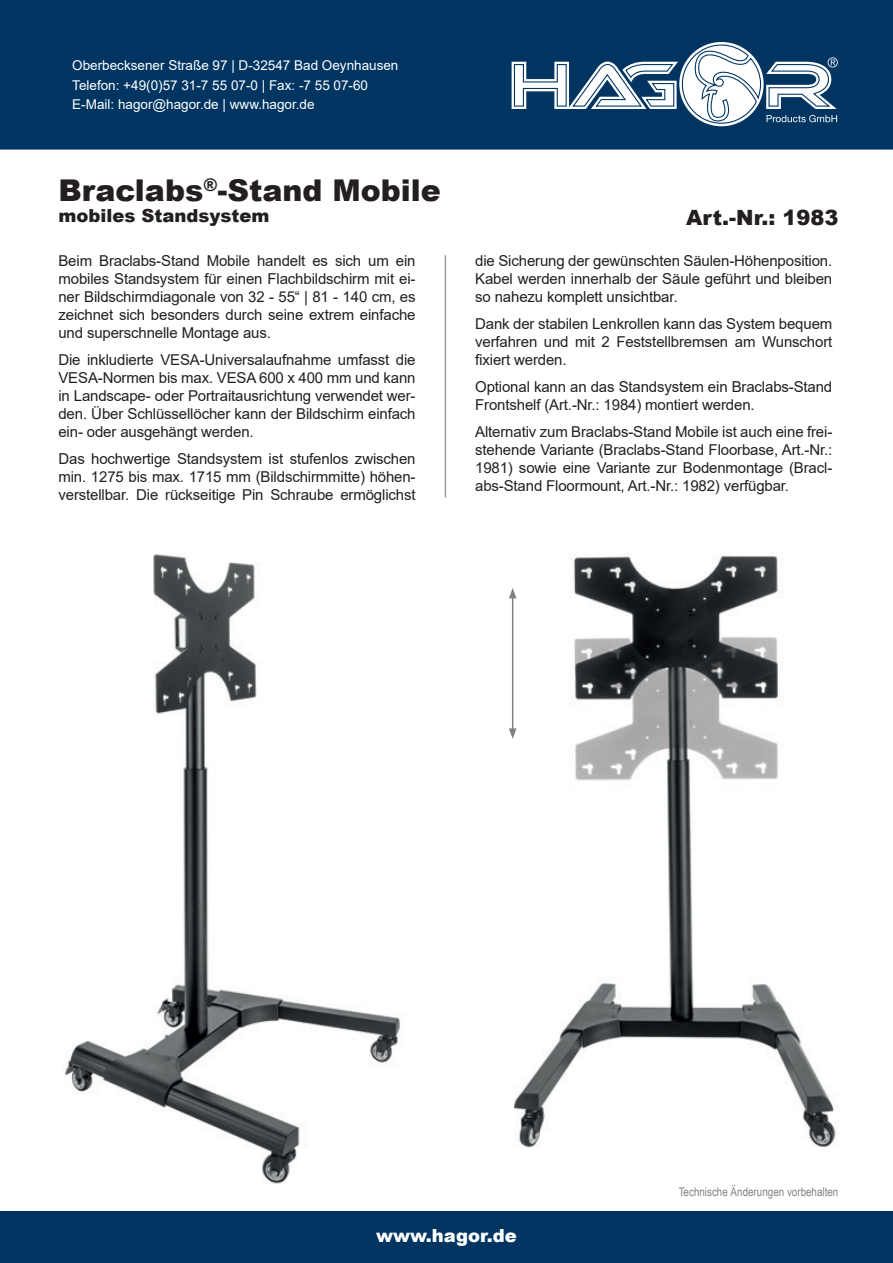
<style>
.page{position:relative;width:893px;height:1263px;background:#fff}
.page>*{position:absolute;margin:0;border:0;box-sizing:border-box;transform-origin:0 0}
.t1{font:900 30px "Arial";color:#231f20}
.t2{font:900 21px "Arial";color:#231f20}
.t3{font:900 18px "Arial";color:#231f20}
.t4{font:900 18px "Arial";color:#fff}
.t5{font:15px/18px "Arial";letter-spacing:-.01em;color:#231f20;text-align:justify}
.t6{font:13.5px/19.5px "Arial";color:#fff}
.t7{font:12px "Arial Narrow";color:#808285}
</style>
<div class="page">
<div style="left:0;top:1212px;width:893px;height:51px;background:#003562"></div>
<div style="left:0;top:0;width:893px;height:150px;background:#003562"></div>
<svg style="left:502px;top:39px;width:357px;height:92px"></svg>
<img style="left:509px;top:555px;width:327px;height:593px">
<img style="left:65px;top:554px;width:336px;height:630px">
<hr style="left:445px;top:255px;width:1px;height:242px;background:#9d9fa2">
<hr style="left:512px;top:596px;width:1px;height:135px;background:#808285">
<svg style="left:509px;top:588px;width:7px;height:10px"></svg>
<svg style="left:509px;top:728px;width:7px;height:11px"></svg>
<p class="t6" style="left:72px;top:56px;width:328px">Oberbecksener Straße 97 | D-32547 Bad Oeynhausen<br>Telefon: +49(0)57 31-7 55 07-0 | Fax: -7 55 07-60<br>E-Mail: hagor@hagor.de | www.hagor.de</p>
<h1 class="t1" style="left:58px;top:168px;width:384px">Braclabs<sup>®</sup>-Stand Mobile</h1>
<p class="t3" style="left:58px;top:203px;width:212px">mobiles Standsystem</p>
<h2 class="t2" style="left:686px;top:203px;width:154px">Art.-Nr.: 1983</h2>
<p class="t5" style="left:58px;top:252px;width:359px">Beim Braclabs-Stand Mobile handelt es sich um ein mobiles Standsystem für einen Flachbildschirm mit ei&shy;ner Bildschirmdiagonale von 32 - 55“ | 81 - 140 cm, es zeichnet sich besonders durch seine extrem einfache und superschnelle Montage aus.</p>
<p class="t5" style="left:58px;top:351px;width:359px">Die inkludierte VESA-Universalaufnahme umfasst die VESA-Normen bis max. VESA 600 x 400 mm und kann in Landscape- oder Portraitausrichtung verwendet wer&shy;den. Über Schlüssellöcher kann der Bildschirm einfach ein- oder ausgehängt werden.</p>
<p class="t5" style="left:58px;top:450px;width:359px">Das hochwertige Standsystem ist stufenlos zwischen min. 1275 bis max. 1715 mm (Bildschirmmitte) höhen&shy;verstellbar. Die rückseitige Pin Schraube ermöglichst</p>
<p class="t5" style="left:475px;top:252px;width:359px">die Sicherung der gewünschten Säulen-Höhenposition.<br>Kabel werden innerhalb der Säule geführt und bleiben so nahezu komplett unsichtbar.</p>
<p class="t5" style="left:475px;top:315px;width:359px">Dank der stabilen Lenkrollen kann das System bequem verfahren und mit 2 Feststellbremsen am Wunschort fixiert werden.</p>
<p class="t5" style="left:475px;top:378px;width:359px">Optional kann an das Standsystem ein Braclabs-Stand<br>Frontshelf (Art.-Nr.: 1984) montiert werden.</p>
<p class="t5" style="left:475px;top:423px;width:359px">Alternativ zum Braclabs-Stand Mobile ist auch eine frei&shy;stehende Variante (Braclabs-Stand Floorbase, Art.-Nr.:<br>1981) sowie eine Variante zur Bodenmontage (Bracl&shy;abs-Stand Floormount, Art.-Nr.: 1982) verfügbar.</p>
<p class="t7" style="left:679px;top:1182px;width:161px">Technische Änderungen vorbehalten</p>
<p class="t4" style="left:376px;top:1222px;width:142px">www.hagor.de</p>
</div>
